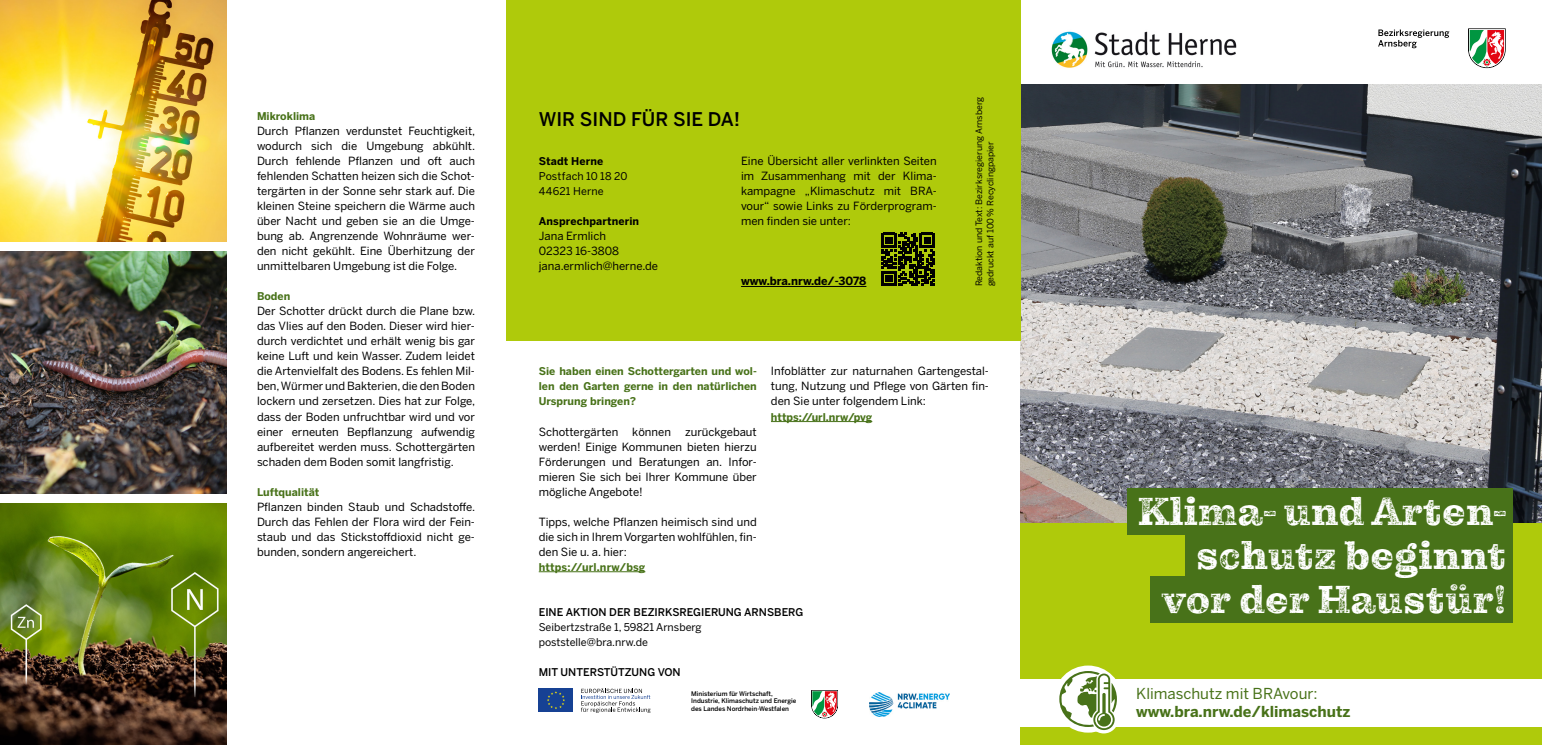
<style>
.page{position:relative;width:1542px;height:745px;background:#fff}
.page>*{position:absolute;margin:0;border:0;box-sizing:border-box;transform-origin:0 0}
.Ueberschrift{font:40px/44px "Pulpo Rust 75";color:#fff;text-align:right}
.Ueberschrift_2{font:500 18.75px "Benton Sans";color:#000}
.Ueberschrift-2{font:700 15px/17.5px "Benton Sans";color:#487219}
.Fließtext{font:11.25px/15px "Benton Sans";color:#000;text-align:justify}
.Fließtext-2{font:700 11.25px "Benton Sans";color:#000}
.Fließtext-3{font:700 10.62px/15px "Benton Sans";color:#487219;text-align:justify}
.Fließtext-4{font:500 10.62px/15px "Benton Sans";color:#000}
.Fließtext-5{font:10.62px/15px "Benton Sans";letter-spacing:.005em;color:#000}
.t1{font:700 10.62px "Benton Sans";letter-spacing:.015em;color:#000}
.t2{font:8.75px/11.2px "Benton Sans";color:#000}
.t3{font:500 6.38px/7.5px "Benton Sans";color:#000}
.s1{font-weight:400}
</style>
<div class="page">
<img style="left:1020px;top:84px;width:521px;height:439px">
<div style="left:1020px;top:523px;width:521px;height:221px;background:#afca0b"></div>
<div style="left:1020px;top:678px;width:521px;height:48px;background:#fff"></div>
<div style="left:1054px;top:665px;width:68px;height:67px;background:#fff;border-radius:50%"></div>
<svg style="left:1089px;top:703px;width:29px;height:30px"></svg>
<svg style="left:1059px;top:670px;width:57px;height:59px"></svg>
<div style="left:507px;top:0;width:513px;height:340px;background:#afca0b"></div>
<div style="left:1127px;top:488px;width:385px;height:46px;background:#487219"></div>
<div style="left:1185px;top:533px;width:327px;height:46px;background:#487219"></div>
<div style="left:1150px;top:576px;width:362px;height:46px;background:#487219"></div>
<hr style="left:741px;top:286px;width:125px;height:1px;background:#000">
<svg style="left:881px;top:232px;width:53px;height:54px"></svg>
<svg style="left:1468px;top:28px;width:37px;height:40px"></svg>
<svg style="left:1378px;top:29px;width:71px;height:19px"></svg>
<svg style="left:811px;top:690px;width:27px;height:28px"></svg>
<div style="left:538px;top:688px;width:35px;height:23px;background:#164194"></div>
<svg style="left:547px;top:691px;width:18px;height:17px"></svg>
<svg style="left:581px;top:688px;width:69px;height:24px"></svg>
<img style="left:869px;top:692px;width:80px;height:24px">
<hr style="left:539px;top:571px;width:106px;height:1px;background:#487219">
<hr style="left:771px;top:421px;width:101px;height:1px;background:#487219">
<img style="left:0;top:503px;width:227px;height:241px">
<img style="left:0;top:252px;width:227px;height:241px">
<img style="left:0;top:0;width:227px;height:241px">
<img style="left:1051px;top:31px;width:186px;height:37px">
<p class="Fließtext-3" style="left:257px;top:108px;width:60px">Mikroklima</p>
<p class="Fließtext" style="left:257px;top:123px;width:220px">Durch Pflanzen verdunstet Feuchtigkeit, wodurch sich die Umgebung abkühlt.<br>Durch fehlende Pflanzen und oft auch fehlenden Schatten heizen sich die Schot&shy;tergärten in der Sonne sehr stark auf. Die kleinen Steine speichern die Wärme auch über Nacht und geben sie an die Umge&shy;bung ab. Angrenzende Wohnräume wer&shy;den nicht gekühlt. Eine Überhitzung der unmittelbaren Umgebung ist die Folge.</p>
<p class="Fließtext-3" style="left:257px;top:288px;width:35px">Boden</p>
<p class="Fließtext" style="left:257px;top:303px;width:220px">Der Schotter drückt durch die Plane bzw. das Vlies auf den Boden. Dieser wird hier&shy;durch verdichtet und erhält wenig bis gar keine Luft und kein Wasser. Zudem leidet die Artenvielfalt des Bodens. Es fehlen Mil&shy;ben, Würmer und Bakterien, die den Boden lockern und zersetzen. Dies hat zur Folge, dass der Boden unfruchtbar wird und vor einer erneuten Bepflanzung aufwendig aufbereitet werden muss. Schottergärten schaden dem Boden somit langfristig.</p>
<p class="Fließtext-3" style="left:257px;top:483px;width:64px">Luftqualität</p>
<p class="Fließtext" style="left:257px;top:498px;width:220px">Pflanzen binden Staub und Schadstoffe.<br>Durch das Fehlen der Flora wird der Fein&shy;staub und das Stickstoffdioxid nicht ge&shy;bunden, sondern angereichert.</p>
<h2 class="Ueberschrift_2" style="left:539px;top:108px;width:203px">WIR SIND FÜR SIE DA!</h2>
<p class="t1" style="left:539px;top:155px;width:66px">Stadt Herne</p>
<p class="Fließtext-5" style="left:539px;top:169px;width:90px">Postfach 10 18 20<br>44621 Herne</p>
<p class="t1" style="left:539px;top:215px;width:102px">Ansprechpartnerin</p>
<p class="Fließtext" style="left:539px;top:228px;width:121px;text-align:left">Jana Ermlich<br>02323 16-3808 jana.ermlich@herne.de</p>
<p class="Fließtext" style="left:741px;top:153px;width:197px">Eine Übersicht aller verlinkten Seiten im Zusammenhang mit der Klima&shy;kampagne „Klimaschutz mit BRA&shy;vour“ sowie Links zu Förderprogram&shy;men finden sie unter:</p>
<p class="Fließtext-2" style="left:741px;top:274px;width:127px">www.bra.nrw.de/-3078</p>
<p class="t2" style="left:973px;top:286px;width:191px;rotate:-90deg">Redaktion und Text: Bezirksregierung Arnsberg gedruckt auf 100% Recyclingpapier</p>
<p class="Fließtext-3" style="left:539px;top:363px;width:219px">Sie haben einen Schottergarten und wol&shy;len den Garten gerne in den natürlichen Ursprung bringen?</p>
<p class="Fließtext" style="left:539px;top:423px;width:219px">Schottergärten können zurückgebaut werden! Einige Kommunen bieten hierzu Förderungen und Beratungen an. Infor&shy;mieren Sie sich bei Ihrer Kommune über mögliche Angebote!</p>
<p class="Fließtext" style="left:539px;top:513px;width:219px">Tipps, welche Pflanzen heimisch sind und die sich in Ihrem Vorgarten wohlfühlen, fin&shy;den Sie u. a. hier:</p>
<p class="Fließtext-3" style="left:539px;top:558px;width:108px">https://url.nrw/bsg</p>
<p class="Fließtext" style="left:771px;top:363px;width:219px">Infoblätter zur naturnahen Gartengestal&shy;tung, Nutzung und Pflege von Gärten fin&shy;den Sie unter folgendem Link:</p>
<p class="Fließtext-3" style="left:771px;top:408px;width:103px">https://url.nrw/pvg</p>
<p class="Fließtext-4" style="left:539px;top:604px;width:266px">EINE AKTION DER BEZIRKSREGIERUNG ARNSBERG<br><span class="s1">Seibertzstraße 1, 59821 Arnsberg</span></p>
<p class="Fließtext-5" style="left:539px;top:634px;width:111px">poststelle@bra.nrw.de</p>
<p class="Fließtext-4" style="left:539px;top:664px;width:143px">MIT UNTERSTÜTZUNG VON</p>
<p class="t3" style="left:691px;top:689px;width:107px">Ministerium für Wirtschaft,<br>Industrie, Klimaschutz und Energie des Landes Nordrhein-Westfalen</p>
<h1 class="Ueberschrift" style="left:1138px;top:490px;width:370px">Klima- und Arten&shy;schutz beginnt vor der Haustür!</h1>
<h1 class="Ueberschrift-2" style="left:1136px;top:684px;width:216px"><span class="s1">Klimaschutz mit BRAvour: </span>www.bra.nrw.de/klimaschutz</h1>
</div>
